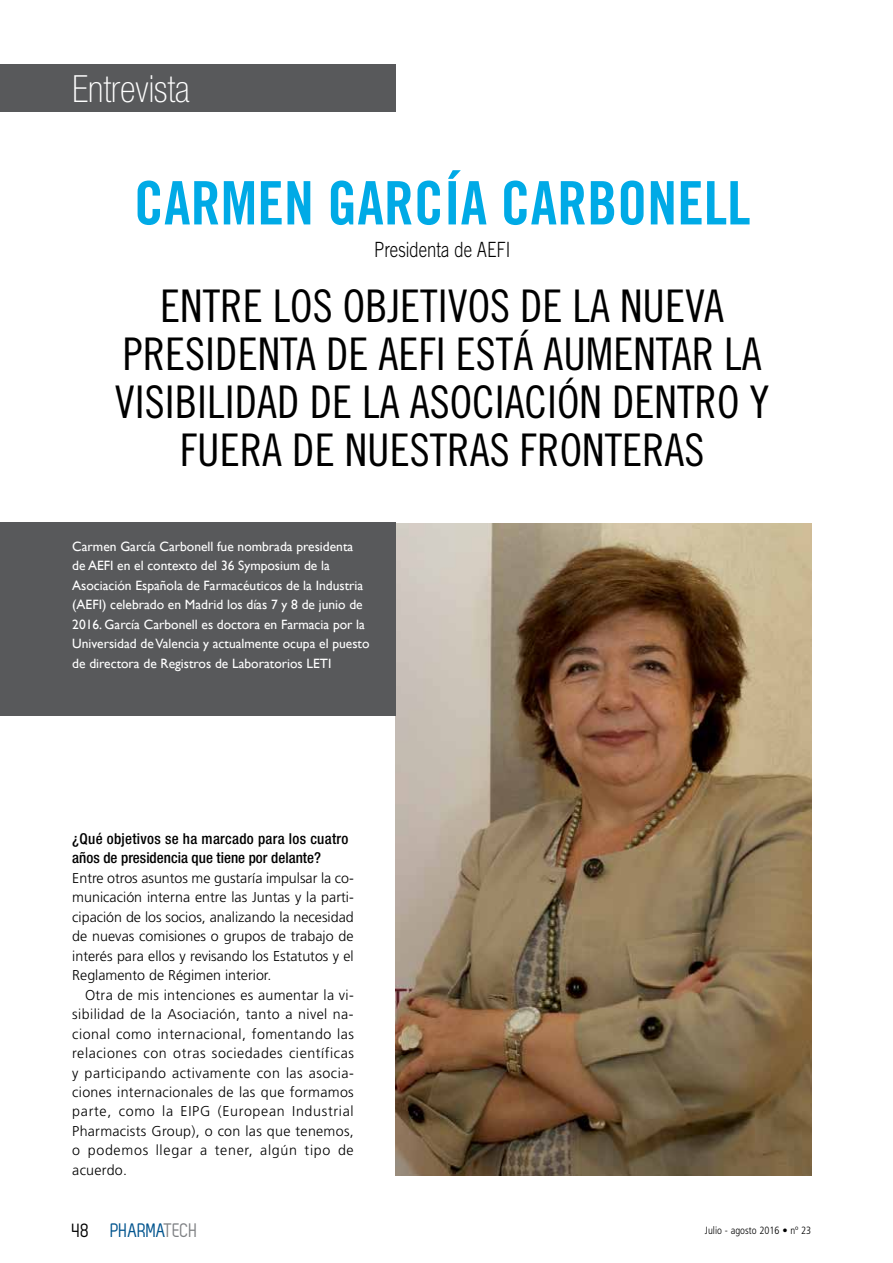
<style>
.page{position:relative;width:893px;height:1263px;background:#fff}
.page>*{position:absolute;margin:0;border:0;box-sizing:border-box;transform-origin:0 0}
.t1{font:60px "Trade Gothic Bold Cond Twenty";color:#00aae6}
.t2{font:45px/48px "Trade Gothic Cond Eighteen";color:#000;text-align:center}
.t3{font:100 condensed 37.5px "Helvetica Neue LT Std";color:#fff}
.t4{font:300 21px "Trade Gothic";color:#000;scale:.8 1}
.t5{font:19.5px "Zag";color:#00548e}
.t6{font:500 condensed 15px/19.5px "Helvetica Neue LT Std";letter-spacing:.005em;color:#000}
.t7{font:300 14.25px/19.5px "Frutiger";color:#000;text-align:justify}
.t8{font:13.5px/19.5px "Gill Sans";color:#fff}
.t9{font:300 condensed 10.5px "Frutiger";color:#000}
.s1{color:#000}
.s2{color:#808285}
</style>
<div class="page">
<div style="left:0;top:65px;width:395px;height:47px;background:#58595b"></div>
<img style="left:395px;top:524px;width:416px;height:652px">
<div style="left:0;top:522px;width:395px;height:193px;background:#58595b"></div>
<h3 class="t3" style="left:72px;top:68px;width:119px">Entrevista</h3>
<h1 class="t1" style="left:134px;top:167px;width:618px">CARMEN GARCÍA CARBONELL</h1>
<h3 class="t4" style="left:374px;top:237px;width:172px">Presidenta de AEFI</h3>
<h2 class="t2" style="left:115px;top:281px;width:656px">ENTRE LOS OBJETIVOS DE LA NUEVA PRESIDENTA DE AEFI ESTÁ AUMENTAR LA VISIBILIDAD DE LA ASOCIACIÓN DENTRO Y FUERA DE NUESTRAS FRONTERAS</h2>
<p class="t8" style="left:72px;top:537px;width:299px">Carmen García Carbonell fue nombrada presidenta de AEFI en el contexto del 36 Symposium de la Asociación Española de Farmacéuticos de la Industria (AEFI) celebrado en Madrid los días 7 y 8 de junio de 2016. García Carbonell es doctora en Farmacia por la Universidad de Valencia y actualmente ocupa el puesto de directora de Registros de Laboratorios LETI</p>
<p class="t6" style="left:72px;top:828px;width:278px">¿Qué objetivos se ha marcado para los cuatro años de presidencia que tiene por delante?</p>
<p class="t7" style="left:72px;top:868px;width:283px">Entre otros asuntos me gustaría impulsar la co&shy;municación interna entre las Juntas y la parti&shy;cipación de los socios, analizando la necesidad de nuevas comisiones o grupos de trabajo de interés para ellos y revisando los Estatutos y el Reglamento de Régimen interior.</p>
<p class="t7" style="left:72px;top:985px;width:283px;text-indent:13px">Otra de mis intenciones es aumentar la vi&shy;sibilidad de la Asociación, tanto a nivel na&shy;cional como internacional, fomentando las relaciones con otras sociedades científicas y participando activamente con las asocia&shy;ciones internacionales de las que formamos parte, como la EIPG (European Industrial Pharmacists Group), o con las que tenemos, o podemos llegar a tener, algún tipo de acuerdo.</p>
<h3 class="t5" style="left:72px;top:1219px;width:127px"><span class="s1">48</span> PHARMA<span class="s2">TECH</span></h3>
<p class="t9" style="left:705px;top:1224px;width:108px">Julio - agosto 2016 • nº 23</p>
</div>
